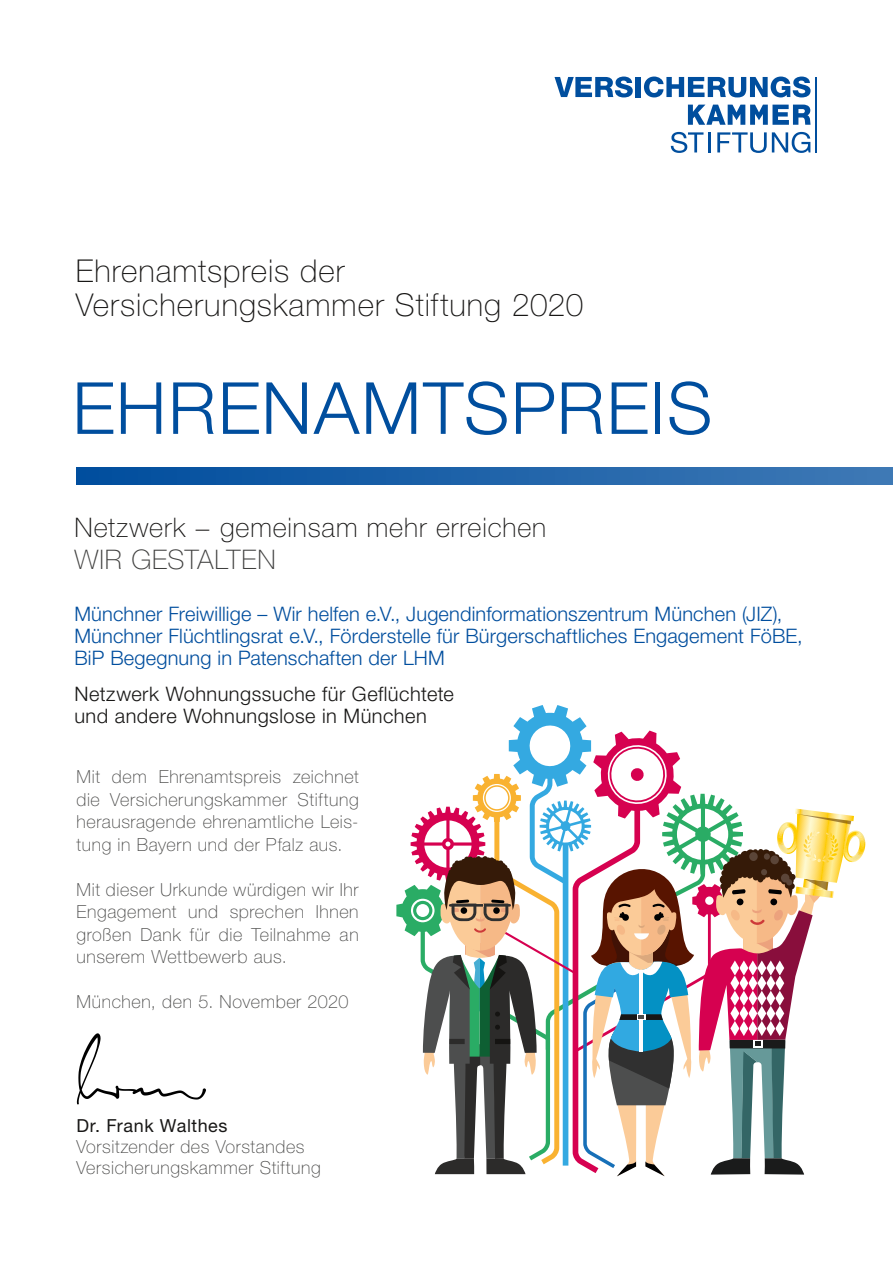
<style>
.page{position:relative;width:893px;height:1263px;background:#fff}
.page>*{position:absolute;margin:0;border:0;box-sizing:border-box;transform-origin:0 0}
.t1{font:300 72px "Helvetica Neue LT Std";letter-spacing:.02em;color:#004e9e}
.t2{font:100 31.5px/34.5px "Helvetica Neue LT Std";letter-spacing:.03em;color:#181716}
.t3{font:100 27px "Helvetica Neue LT Std";letter-spacing:.03em;color:#181716}
.t4{font:100 27px "Helvetica Neue LT Std";letter-spacing:.03em;color:#40403f}
.t5{font:300 19.95px/21.9px "Helvetica Neue LT Std";letter-spacing:.01em;color:#004e9e}
.t6{font:300 19.95px/21.9px "Helvetica Neue LT Std";letter-spacing:.025em;color:#181716}
.t7{font:100 18px/22.5px "Helvetica Neue LT Std";letter-spacing:.035em;color:#484847;text-align:justify}
.t8{font:18px "Helvetica Neue LT Std";letter-spacing:.03em;color:#181716}
</style>
<div class="page">
<hr style="left:708px;top:132px;width:3px;height:20px;background:#004e9e">
<svg style="left:554px;top:77px;width:79px;height:20px"></svg>
<div style="left:635px;top:77px;width:6px;height:20px;background:#004e9e"></div>
<svg style="left:644px;top:77px;width:166px;height:20px"></svg>
<hr style="left:815px;top:77px;width:1px;height:75px;background:#004e9e">
<svg style="left:688px;top:105px;width:122px;height:20px"></svg>
<svg style="left:717px;top:132px;width:93px;height:21px"></svg>
<svg style="left:671px;top:132px;width:32px;height:21px"></svg>
<div style="left:76px;top:467px;width:817px;height:17px;background:linear-gradient(to right,#004d9d,#3e79b5)"></div>
<svg style="left:396px;top:705px;width:469px;height:472px"></svg>
<svg style="left:77px;top:1033px;width:129px;height:71px"></svg>
<h2 class="t2" style="left:76px;top:253px;width:509px">Ehrenamtspreis der<br>Versicherungskammer Stiftung 2020</h2>
<h1 class="t1" style="left:72px;top:364px;width:642px">EHRENAMTSPREIS</h1>
<h3 class="t3" style="left:74px;top:512px;width:473px">Netzwerk − gemeinsam mehr erreichen</h3>
<h3 class="t4" style="left:74px;top:543px;width:203px">WIR GESTALTEN</h3>
<p class="t5" style="left:74px;top:603px;width:730px">Münchner Freiwillige – Wir helfen e.V., Jugendinformationszentrum München (JIZ),<br>Münchner Flüchtlingsrat e.V., Förderstelle für Bürgerschaftliches Engagement FöBE,<br>BiP Begegnung in Patenschaften der LHM</p>
<p class="t6" style="left:74px;top:682px;width:381px">Netzwerk Wohnungssuche für Geflüchtete und andere Wohnungslose in München</p>
<p class="t7" style="left:77px;top:766px;width:284px">Mit dem Ehrenamtspreis zeichnet die Versicherungskammer Stiftung herausragende ehrenamtliche Leis&shy;tung in Bayern und der Pfalz aus.</p>
<p class="t7" style="left:77px;top:878px;width:284px">Mit dieser Urkunde würdigen wir Ihr Engagement und sprechen Ihnen großen Dank für die Teilnahme an unserem Wettbewerb aus.</p>
<p class="t7" style="left:77px;top:991px;width:273px">München, den 5. November 2020</p>
<p class="t8" style="left:77px;top:1114px;width:153px">Dr. Frank Walthes</p>
<p class="t7" style="left:77px;top:1136px;width:246px;line-height:21px">Vorsitzender des Vorstandes<br>Versicherungskammer Stiftung</p>
</div>
